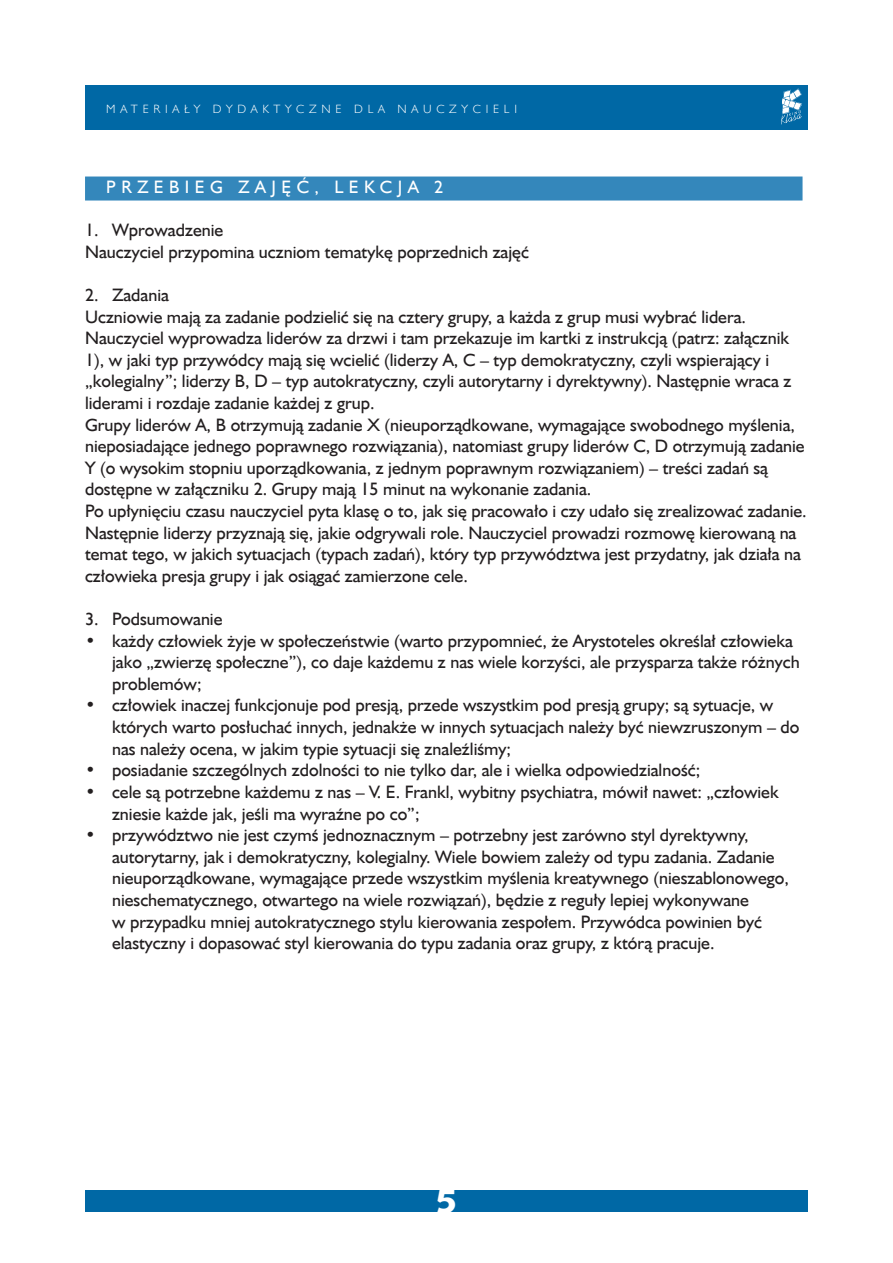
<style>
.page{position:relative;width:893px;height:1263px;background:#fff}
.page>*{position:absolute;margin:0;border:0;box-sizing:border-box;transform-origin:0 0}
.t1{font:34.5px "Humanst 531 Blk EU Normal";color:#fff}
.t2{font:18px/21.6px "Humanst 521 EU Normal";color:#231f20}
.Srodtytul{font:18px "Humanst 521 EU Normal";letter-spacing:.3em;color:#fff}
.t3{font:12px "Humanst 521 Lt EU Normal";letter-spacing:.4em;color:#fff}
</style>
<div class="page">
<div style="left:85px;top:1190px;width:723px;height:21px;background:#0068a5"></div>
<div style="left:85px;top:85px;width:723px;height:45px;background:#0068a5"></div>
<img style="left:781px;top:88px;width:21px;height:37px">
<div style="left:85px;top:177px;width:717px;height:24px;background:#3487bb"></div>
<p class="t3" style="left:106px;top:102px;width:412px">MATERIAŁY DYDAKTYCZNE DLA NAUCZYCIELI</p>
<p class="Srodtytul" style="left:106px;top:176px;width:339px">PRZEBIEG ZAJĘĆ, LEKCJA 2</p>
<p class="t2" style="left:85px;top:219px;width:140px">1. Wprowadzenie</p>
<p class="t2" style="left:85px;top:241px;width:445px">Nauczyciel przypomina uczniom tematykę poprzednich zajęć</p>
<p class="t2" style="left:85px;top:284px;width:85px">2. Zadania</p>
<p class="t2" style="left:85px;top:306px;width:708px">Uczniowie mają za zadanie podzielić się na cztery grupy, a każda z grup musi wybrać lidera.<br>Nauczyciel wyprowadza liderów za drzwi i tam przekazuje im kartki z instrukcją (patrz: załącznik 1), w jaki typ przywódcy mają się wcielić (liderzy A, C – typ demokratyczny, czyli wspierający i „kolegialny”; liderzy B, D – typ autokratyczny, czyli autorytarny i dyrektywny). Następnie wraca z liderami i rozdaje zadanie każdej z grup.</p>
<p class="t2" style="left:85px;top:414px;width:721px">Grupy liderów A, B otrzymują zadanie X (nieuporządkowane, wymagające swobodnego myślenia, nieposiadające jednego poprawnego rozwiązania), natomiast grupy liderów C, D otrzymują zadanie Y (o wysokim stopniu uporządkowania, z jednym poprawnym rozwiązaniem) – treści zadań są dostępne w załączniku 2. Grupy mają 15 minut na wykonanie zadania.</p>
<p class="t2" style="left:85px;top:500px;width:723px">Po upłynięciu czasu nauczyciel pyta klasę o to, jak się pracowało i czy udało się zrealizować zadanie.</p>
<p class="t2" style="left:85px;top:522px;width:717px">Następnie liderzy przyznają się, jakie odgrywali role. Nauczyciel prowadzi rozmowę kierowaną na temat tego, w jakich sytuacjach (typach zadań), który typ przywództwa jest przydatny, jak działa na człowieka presja grupy i jak osiągać zamierzone cele.</p>
<p class="t2" style="left:85px;top:608px;width:139px">3. Podsumowanie</p>
<p class="t2" style="left:112px;top:630px;width:689px;text-indent:-27px">• każdy człowiek żyje w społeczeństwie (warto przypomnieć, że Arystoteles określał człowieka jako „zwierzę społeczne”), co daje każdemu z nas wiele korzyści, ale przysparza także różnych problemów;</p>
<p class="t2" style="left:112px;top:694px;width:689px;text-indent:-27px">• człowiek inaczej funkcjonuje pod presją, przede wszystkim pod presją grupy; są sytuacje, w których warto posłuchać innych, jednakże w innych sytuacjach należy być niewzruszonym – do nas należy ocena, w jakim typie sytuacji się znaleźliśmy;</p>
<p class="t2" style="left:85px;top:759px;width:617px">• posiadanie szczególnych zdolności to nie tylko dar, ale i wielka odpowiedzialność;</p>
<p class="t2" style="left:112px;top:781px;width:668px;text-indent:-27px">• cele są potrzebne każdemu z nas – V. E. Frankl, wybitny psychiatra, mówił nawet: „człowiek zniesie każde jak, jeśli ma wyraźne po co”;</p>
<p class="t2" style="left:112px;top:824px;width:678px;text-indent:-27px">• przywództwo nie jest czymś jednoznacznym – potrzebny jest zarówno styl dyrektywny, autorytarny, jak i demokratyczny, kolegialny. Wiele bowiem zależy od typu zadania. Zadanie nieuporządkowane, wymagające przede wszystkim myślenia kreatywnego (nieszablonowego, nieschematycznego, otwartego na wiele rozwiązań), będzie z reguły lepiej wykonywane<br>w przypadku mniej autokratycznego stylu kierowania zespołem. Przywódca powinien być elastyczny i dopasować styl kierowania do typu zadania oraz grupy, z którą pracuje.</p>
<h1 class="t1" style="left:436px;top:1179px;width:23px">5</h1>
</div>
